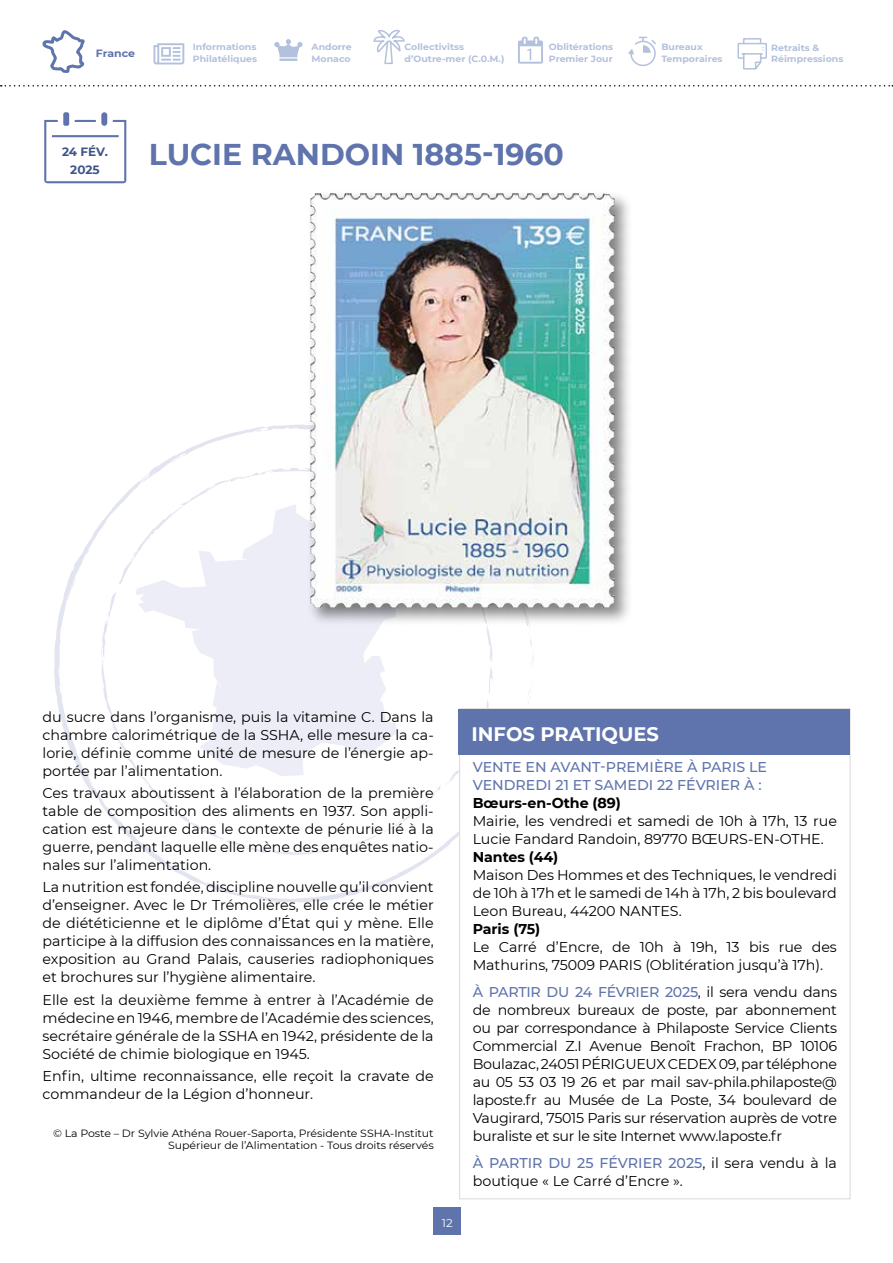
<style>
.page{position:relative;width:893px;height:1263px;background:#fff}
.page>*{position:absolute;margin:0;border:0;box-sizing:border-box;transform-origin:0 0}
.t1{font:700 30px "Montserrat";color:#5f74ac}
.t2{font:700 19.5px "Montserrat";color:#fff}
.t3{font:14.25px/18px "Montserrat";letter-spacing:-.005em;color:#000;text-align:justify}
.t4{font:500 14.25px/18px "Montserrat";color:#5f74ac}
.t5{font:700 14.25px "Montserrat";letter-spacing:-.005em;color:#000}
.t6{font:700 12px/18px "Montserrat";letter-spacing:-.005em;color:#3f538a;text-align:center}
.t7{font:11.25px "Montserrat";color:#fff;scale:1.04 1}
.t8{font:10.5px/12px "Montserrat";letter-spacing:-.005em;color:#000;text-align:right;scale:1.04 1}
.t9{font:700 10.5px "Montserrat";letter-spacing:-.005em;color:#5f74ac;scale:1.04 1}
.t10{font:700 9px/11.6px "Montserrat";color:#b4c1dc;scale:1.04 1}
.s1{font-weight:500;color:#5f74ac}
</style>
<div class="page">
<svg style="left:54px;top:424px;width:381px;height:479px"></svg>
<svg style="left:58px;top:618px;width:4px;height:15px"></svg>
<svg style="left:101px;top:467px;width:433px;height:388px"></svg>
<div style="left:434px;top:1208px;width:27px;height:27px;background:#5f74ac"></div>
<svg style="left:1px;top:29px;width:892px;height:155px"></svg>
<div style="left:460px;top:709px;width:390px;height:490px;background:#fff"></div>
<div style="left:459px;top:709px;width:391px;height:45px;background:#5f74ac"></div>
<div style="left:307px;top:189px;width:327px;height:438px;background:#000;opacity:.5"></div>
<img style="left:310px;top:193px;width:219px;height:300px">
<p class="t10" style="left:193px;top:41px;width:63px">Informations<br>Philatéliques</p>
<p class="t10" style="left:405px;top:41px;width:98px">Collectivitss d’Outre-mer (C.0.M.)</p>
<p class="t10" style="left:549px;top:41px;width:63px">Oblitérations<br>Premier Jour</p>
<p class="t10" style="left:771px;top:41px;width:71px">Retraits &amp;<br>Réimpressions</p>
<p class="t10" style="left:312px;top:41px;width:40px">Andorre<br>Monaco</p>
<p class="t9" style="left:96px;top:46px;width:39px">France</p>
<p class="t10" style="left:661px;top:41px;width:60px">Bureaux<br>Temporaires</p>
<p class="t6" style="left:62px;top:142px;width:47px">24 FÉV.<br>2025</p>
<h1 class="t1" style="left:149px;top:132px;width:417px">LUCIE RANDOIN 1885-1960</h1>
<p class="t3" style="left:43px;top:707px;width:393px">du sucre dans l’organisme, puis la vitamine C. Dans la chambre calorimétrique de la SSHA, elle mesure la ca&shy;lorie, définie comme unité de mesure de l’énergie ap&shy;portée par l’alimentation.</p>
<p class="t3" style="left:43px;top:783px;width:393px">Ces travaux aboutissent à l’élaboration de la première table de composition des aliments en 1937. Son appli&shy;cation est majeure dans le contexte de pénurie lié à la guerre, pendant laquelle elle mène des enquêtes natio&shy;nales sur l’alimentation.</p>
<p class="t3" style="left:43px;top:878px;width:393px">La nutrition est fondée, discipline nouvelle qu’il convient d’enseigner. Avec le Dr Trémolières, elle crée le métier de diététicienne et le diplôme d’État qui y mène. Elle participe à la diffusion des connaissances en la matière, exposition au Grand Palais, causeries radiophoniques et brochures sur l’hygiène alimentaire.</p>
<p class="t3" style="left:43px;top:990px;width:393px">Elle est la deuxième femme à entrer à l’Académie de médecine en 1946, membre de l’Académie des sciences, secrétaire générale de la SSHA en 1942, présidente de la Société de chimie biologique en 1945.</p>
<p class="t3" style="left:43px;top:1066px;width:393px">Enfin, ultime reconnaissance, elle reçoit la cravate de commandeur de la Légion d’honneur.</p>
<p class="t8" style="left:53px;top:1127px;width:368px">© La Poste – Dr Sylvie Athéna Rouer-Saporta, Présidente SSHA-Institut<br>Supérieur de l’Alimentation - Tous droits réservés</p>
<p class="t7" style="left:442px;top:1215px;width:12px">12</p>
<h2 class="t2" style="left:471px;top:720px;width:189px">INFOS PRATIQUES</h2>
<p class="t4" style="left:473px;top:757px;width:296px">VENTE EN AVANT-PREMIÈRE À PARIS LE<br>VENDREDI 21 ET SAMEDI 22 FÉVRIER À :</p>
<p class="t5" style="left:473px;top:792px;width:150px">Bœurs-en-Othe (89)</p>
<p class="t3" style="left:473px;top:811px;width:366px">Mairie, les vendredi et samedi de 10h à 17h, 13 rue<br>Lucie Fandard Randoin, 89770 BŒURS-EN-OTHE.</p>
<p class="t5" style="left:473px;top:846px;width:87px">Nantes (44)</p>
<p class="t3" style="left:473px;top:865px;width:366px">Maison Des Hommes et des Techniques, le vendredi de 10h à 17h et le samedi de 14h à 17h, 2 bis boulevard Leon Bureau, 44200 NANTES.</p>
<p class="t5" style="left:473px;top:918px;width:69px">Paris (75)</p>
<p class="t3" style="left:473px;top:937px;width:366px">Le Carré d’Encre, de 10h à 19h, 13 bis rue des<br>Mathurins, 75009 PARIS (Oblitération jusqu’à 17h).</p>
<p class="t3" style="left:473px;top:982px;width:366px"><span class="s1">À PARTIR DU 24 FÉVRIER 2025</span>, il sera vendu dans de nombreux bureaux de poste, par abonnement ou par correspondance à Philaposte Service Clients Commercial Z.I Avenue Benoît Frachon, BP 10106<br>Boulazac, 24051 PÉRIGUEUX CEDEX 09, par téléphone au 05 53 03 19 26 et par mail sav-phila.philaposte@ laposte.fr au Musée de La Poste, 34 boulevard de Vaugirard, 75015 Paris sur réservation auprès de votre buraliste et sur le site Internet www.laposte.fr</p>
<p class="t3" style="left:473px;top:1153px;width:366px"><span class="s1">À PARTIR DU 25 FÉVRIER 2025</span>, il sera vendu à la boutique « Le Carré d’Encre ».</p>
</div>
